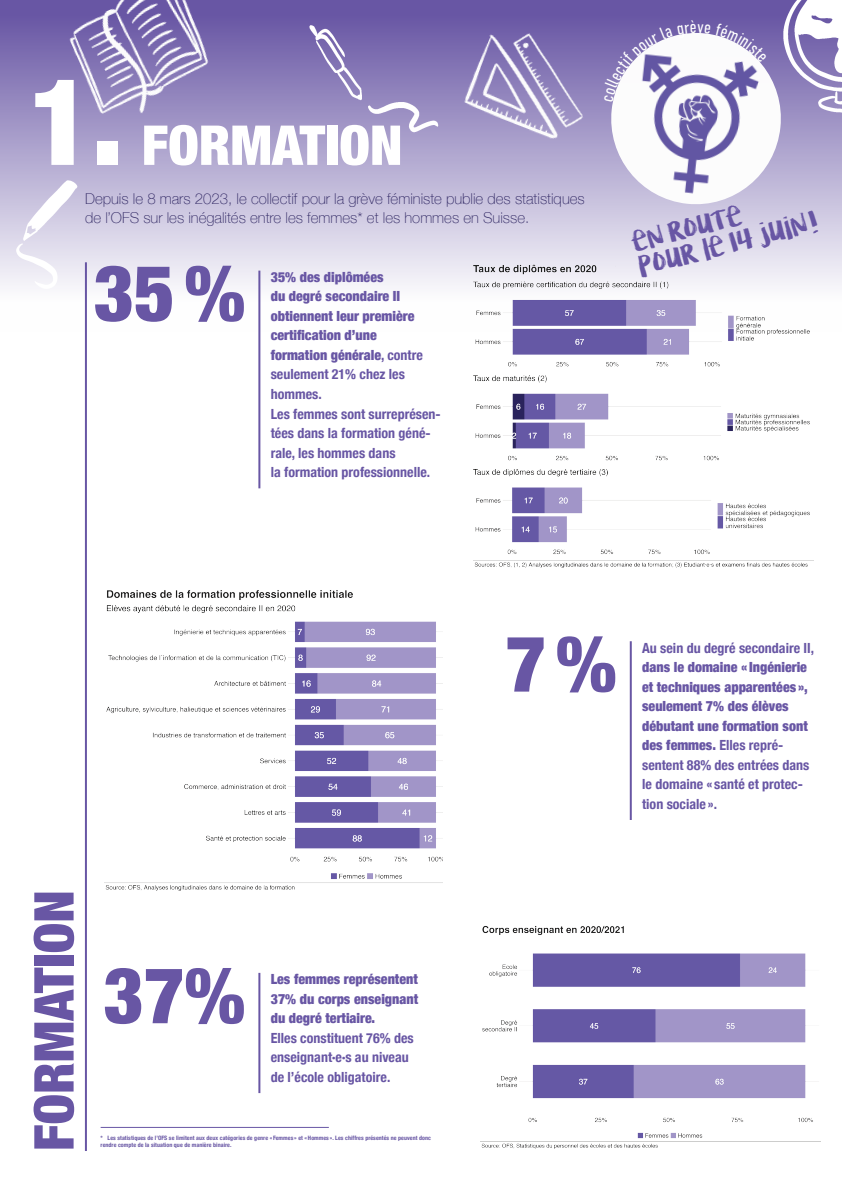
<style>
.page{position:relative;width:842px;height:1191px;background:#fff}
.page>*{position:absolute;margin:0;border:0;box-sizing:border-box;transform-origin:0 0}
.numerotation_chapitr{font:900 condensed 120px "Helvetica Neue";color:#fff}
.chiffre{font:900 condensed 78px "Helvetica Neue";color:#6856a4}
.Titre_poster{font:900 condensed 55px "Helvetica Neue";color:#6856a4}
.Titre_Poster_2{font:900 condensed 55px "Helvetica Neue";color:#fff}
.t1{font:25px/25.4px "KG Lifeis Messy";color:#6856a4}
.Légende_titre{font:100 15px/19.5px "Helvetica Neue";color:#2c2360}
.texte_chiffre{font:700 condensed 14px/19.5px "Helvetica Neue";color:#6856a4}
.texte_chiffre-2{font:900 condensed 14px/19.5px "Helvetica Neue";color:#6856a4}
.notes{font:700 condensed 6px/6.5px "Helvetica Neue";letter-spacing:.01em;color:#6856a4}
.s1{font-weight:900}
.s2{font-style:inherit}
.s3{font-weight:700}
</style>
<div class="page">
<div style="left:0;top:0;width:842px;height:332px;background:linear-gradient(to bottom,#6250a0,#fff)"></div>
<img style="left:429px;top:0;width:199px;height:174px">
<img style="left:0;top:167px;width:99px;height:129px">
<img style="left:14px;top:0;width:233px;height:178px">
<img style="left:285px;top:0;width:158px;height:147px">
<img style="left:778px;top:0;width:64px;height:128px">
<img style="left:473px;top:263px;width:341px;height:305px">
<img style="left:104px;top:590px;width:338px;height:300px">
<img style="left:481px;top:926px;width:340px;height:222px">
<hr style="left:85px;top:262px;width:2px;height:889px;background:#6856a4">
<hr style="left:258px;top:271px;width:2px;height:217px;background:#6856a4">
<hr style="left:630px;top:641px;width:2px;height:179px;background:#6856a4">
<hr style="left:258px;top:973px;width:2px;height:120px;background:#6856a4">
<img style="left:607px;top:33px;width:178px;height:176px">
<hr style="left:101px;top:1127px;width:228px;height:1px;background:#6856a4">
<svg style="left:604px;top:20px;width:163px;height:82px"></svg>
<p class="numerotation_chapitr" style="left:29px;top:23px;width:95px">1.</p>
<p class="Titre_Poster_2" style="left:142px;top:100px;width:262px">FORMATION</p>
<p class="Légende_titre" style="left:85px;top:188px;width:501px">Depuis le 8 mars 2023, le collectif pour la grève féministe publie des statistiques de l’OFS sur les inégalités entre les femmes* et les hommes en Suisse.</p>
<p class="chiffre" style="left:94px;top:229px;width:153px">35%</p>
<p class="texte_chiffre" style="left:271px;top:266px;width:171px"><span class="s1">35% des diplômées<br>du degré secondaire II obtiennent leur première certification d’une<br>formation générale</span>, contre seulement 21% chez les hommes.<br>Les femmes sont surreprésen&shy;tées dans la formation géné&shy;rale, les hommes dans<br>la formation professionnelle.</p>
<p class="t1" style="left:629px;top:231px;width:186px;rotate:-15deg">en route<br>pour le 14 juin!</p>
<p class="Titre_poster" style="left:9px;top:1151px;width:262px;rotate:-90deg">FORMATION</p>
<p class="chiffre" style="left:103px;top:931px;width:143px">37%</p>
<p class="texte_chiffre" style="left:271px;top:968px;width:149px"><span class="s1">Les femmes représentent<br>37% du corps enseignant du degré tertiaire.<br></span>Elles constituent 76% des enseignant<span class="s2">·</span>e·s au niveau de l’école obligatoire.</p>
<p class="notes" style="left:101px;top:1134px;width:332px">* Les statistiques de l’OFS se limitent aux deux catégories de genre « Femmes » et « Hommes ». Les chiffres présentés ne peuvent donc rendre compte de la situation que de manière binaire.</p>
<p class="chiffre" style="left:506px;top:599px;width:112px">7%</p>
<p class="texte_chiffre-2" style="left:642px;top:637px;width:173px"><span class="s3">Au sein du degré secondaire II, </span>dans le domaine « Ingénierie et techniques apparentées », seulement 7% des élèves débutant une formation sont des femmes. <span class="s3">Elles repré&shy;sentent 88% des entrées dans le domaine « santé et protec&shy;tion sociale ».</span></p>
</div>
